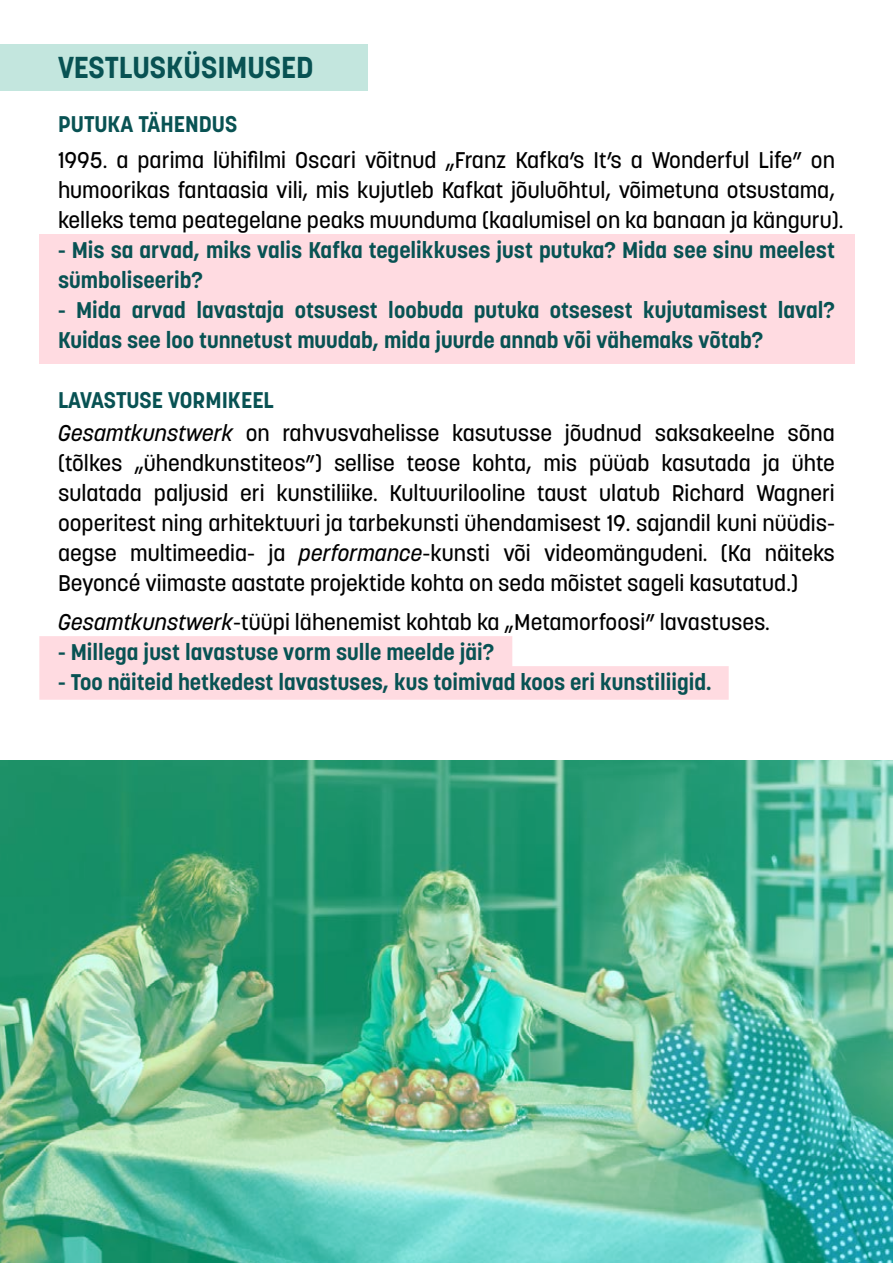
<style>
.page{position:relative;width:893px;height:1263px;background:#fff}
.page>*{position:absolute;margin:0;border:0;box-sizing:border-box;transform-origin:0 0}
.t1{font:700 30px "Korolev";color:#085253}
.t2{font:500 22.5px/30px "Korolev";color:#000}
.t3{font:700 22.5px/30px "Korolev";color:#085253}
.s1{font-weight:700;color:#085253}
.s2{font-style:italic}
</style>
<div class="page">
<div style="left:0;top:44px;width:367px;height:47px;background:#c3e6de"></div>
<svg style="left:39px;top:636px;width:690px;height:64px;background:#ffe0e5"></svg>
<div style="left:39px;top:234px;width:815px;height:130px;background:#ffdbe1"></div>
<img style="left:0;top:760px;width:893px;height:503px">
<h1 class="t1" style="left:58px;top:49px;width:257px">VESTLUSKÜSIMUSED</h1>
<p class="t3" style="left:58px;top:109px;width:181px">PUTUKA TÄHENDUS</p>
<p class="t2" style="left:58px;top:145px;width:787px">1995. a parima lühifilmi Oscari võitnud „Franz Kafka’s It’s a Wonderful Life” on humoorikas fantaasia vili, mis kujutleb Kafkat jõuluõhtul, võimetuna otsustama, kelleks tema peategelane peaks muunduma (kaalumisel on ka banaan ja känguru).</p>
<p class="t3" style="left:58px;top:235px;width:778px">- Mis sa arvad, miks valis Kafka tegelikkuses just putuka? Mida see sinu meelest sümboliseerib?</p>
<p class="t3" style="left:58px;top:295px;width:778px">- Mida arvad lavastaja otsusest loobuda putuka otsesest kujutamisest laval?<br>Kuidas see loo tunnetust muudab, mida juurde annab või vähemaks võtab?</p>
<p class="t2" style="left:58px;top:384px;width:778px;line-height:33px"><span class="s1">LAVASTUSE VORMIKEEL<br></span><span class="s2">Gesamtkunstwerk</span> on rahvusvahelisse kasutusse jõudnud saksakeelne sõna</p>
<p class="t2" style="left:58px;top:448px;width:778px;text-align:justify">(tõlkes „ühendkunstiteos”) sellise teose kohta, mis püüab kasutada ja ühte sulatada paljusid eri kunstiliike. Kultuurilooline taust ulatub Richard Wagneri ooperitest ning arhitektuuri ja tarbekunsti ühendamisest 19. sajandil kuni nüüdis&shy;aegse multimeedia- ja <span class="s2">performance</span>-kunsti või videomängudeni. (Ka näiteks Beyoncé viimaste aastate projektide kohta on seda mõistet sageli kasutatud.)</p>
<p class="t2" style="left:58px;top:607px;width:713px"><span class="s2">Gesamtkunstwerk</span>-tüüpi lähenemist kohtab ka „Metamorfoosi” lavastuses.</p>
<p class="t3" style="left:58px;top:637px;width:438px">- Millega just lavastuse vorm sulle meelde jäi?</p>
<p class="t3" style="left:58px;top:667px;width:655px">- Too näiteid hetkedest lavastuses, kus toimivad koos eri kunstiliigid.</p>
</div>
